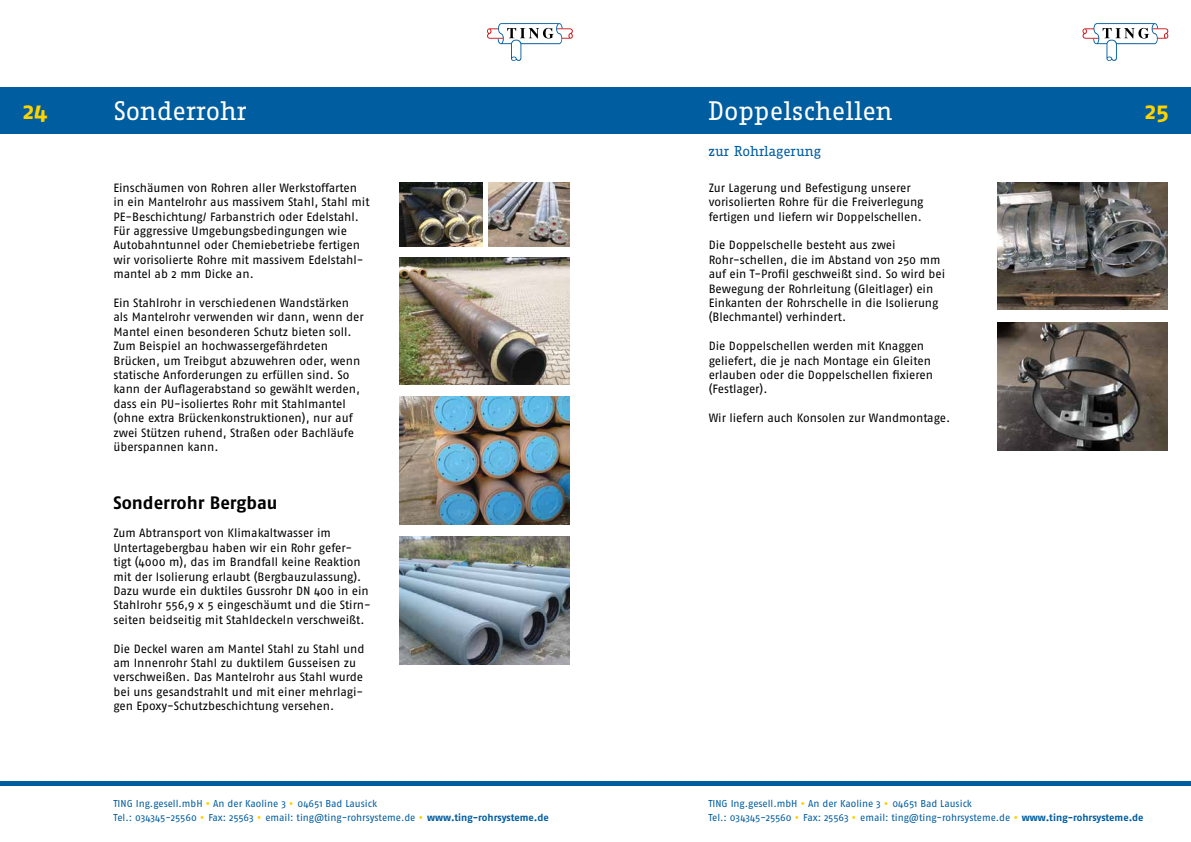
<style>
.page{position:relative;width:1191px;height:842px;background:#fff}
.page>*{position:absolute;margin:0;border:0;box-sizing:border-box;transform-origin:0 0}
.t1{font:26px "Fago Office Serif";letter-spacing:-.005em;color:#fff}
.t2{font:24px "Fago No Bold Caps";color:#ffd300}
.t3{font:700 18px "Fago No";letter-spacing:-.005em;color:#000}
.t4{font:14px "Fago Office Serif";letter-spacing:-.005em;color:#005d9f}
.t5{font:12px/14.4px "Fago No";letter-spacing:-.005em;color:#000}
.t6{font:10px/14.4px "Fago No";letter-spacing:-.005em;color:#005d9f}
.s1{font-family:"Fago No Bold Caps";font-size:12px;color:#ffd300}
.s2{font-weight:700}
</style>
<div class="page">
<div style="left:0;top:87px;width:1191px;height:46px;background:#005d9f"></div>
<hr style="left:0;top:781px;width:1191px;height:4px;background:#005d9f">
<svg style="left:487px;top:23px;width:86px;height:38px"></svg>
<svg style="left:1082px;top:23px;width:86px;height:38px"></svg>
<img style="left:997px;top:322px;width:170px;height:128px">
<img style="left:400px;top:536px;width:170px;height:128px">
<img style="left:400px;top:397px;width:170px;height:127px">
<img style="left:400px;top:257px;width:170px;height:128px">
<img style="left:488px;top:182px;width:81px;height:65px">
<img style="left:400px;top:182px;width:82px;height:65px">
<img style="left:997px;top:182px;width:170px;height:128px">
<h1 class="t1" style="left:114px;top:97px;width:134px">Sonderrohr</h1>
<h2 class="t2" style="left:23px;top:96px;width:26px">24</h2>
<h1 class="t1" style="left:708px;top:97px;width:186px">Doppelschellen</h1>
<h2 class="t2" style="left:1144px;top:96px;width:26px">25</h2>
<p class="t4" style="left:708px;top:144px;width:114px">zur Rohrlagerung</p>
<p class="t5" style="left:113px;top:180px;width:258px">Einschäumen von Rohren aller Werkstoffarten in ein Mantelrohr aus massivem Stahl, Stahl mit PE-Beschichtung/ Farbanstrich oder Edelstahl.<br>Für aggressive Umgebungsbedingungen wie Autobahntunnel oder Chemiebetriebe fertigen wir vorisolierte Rohre mit massivem Edelstahl&shy;mantel ab 2 mm Dicke an.</p>
<p class="t5" style="left:113px;top:295px;width:252px">Ein Stahlrohr in verschiedenen Wandstärken als Mantelrohr verwenden wir dann, wenn der Mantel einen besonderen Schutz bieten soll.<br>Zum Beispiel an hochwassergefährdeten Brücken, um Treibgut abzuwehren oder, wenn statische Anforderungen zu erfüllen sind. So kann der Auflagerabstand so gewählt werden, dass ein PU-isoliertes Rohr mit Stahlmantel (ohne extra Brückenkonstruktionen), nur auf zwei Stützen ruhend, Straßen oder Bachläufe überspannen kann.</p>
<h3 class="t3" style="left:113px;top:492px;width:166px">Sonderrohr Bergbau</h3>
<p class="t5" style="left:113px;top:526px;width:259px">Zum Abtransport von Klimakaltwasser im Untertagebergbau haben wir ein Rohr gefer&shy;tigt (4000 m), das im Brandfall keine Reaktion mit der Isolierung erlaubt (Bergbauzulassung).<br>Dazu wurde ein duktiles Gussrohr DN 400 in ein Stahlrohr 556,9 x 5 eingeschäumt und die Stirn&shy;seiten beidseitig mit Stahldeckeln verschweißt.</p>
<p class="t5" style="left:113px;top:641px;width:252px">Die Deckel waren am Mantel Stahl zu Stahl und am Innenrohr Stahl zu duktilem Gusseisen zu verschweißen. Das Mantelrohr aus Stahl wurde bei uns gesandstrahlt und mit einer mehrlagi&shy;gen Epoxy-Schutzbeschichtung versehen.</p>
<p class="t5" style="left:708px;top:180px;width:216px">Zur Lagerung und Befestigung unserer vorisolierten Rohre für die Freiverlegung fertigen und liefern wir Doppelschellen.</p>
<p class="t5" style="left:708px;top:238px;width:238px">Die Doppelschelle besteht aus zwei Rohr-schellen, die im Abstand von 250 mm auf ein T-Profil geschweißt sind. So wird bei Bewegung der Rohrleitung (Gleitlager) ein Einkanten der Rohrschelle in die Isolierung (Blechmantel) verhindert.</p>
<p class="t5" style="left:708px;top:339px;width:226px">Die Doppelschellen werden mit Knaggen geliefert, die je nach Montage ein Gleiten erlauben oder die Doppelschellen fixieren (Festlager).</p>
<p class="t5" style="left:708px;top:411px;width:243px">Wir liefern auch Konsolen zur Wandmontage.</p>
<p class="t6" style="left:114px;top:796px;width:437px">TING Ing.gesell.mbH <span class="s1">•</span> An der Kaoline 3 <span class="s1">•</span> 04651 Bad Lausick<br>Tel.: 034345-25560 <span class="s1">•</span> Fax: 25563 <span class="s1">•</span> email: ting@ting-rohrsysteme.de <span class="s1">•</span> <span class="s2">www.ting-rohrsysteme.de</span></p>
<p class="t6" style="left:708px;top:796px;width:437px">TING Ing.gesell.mbH <span class="s1">•</span> An der Kaoline 3 <span class="s1">•</span> 04651 Bad Lausick<br>Tel.: 034345-25560 <span class="s1">•</span> Fax: 25563 <span class="s1">•</span> email: ting@ting-rohrsysteme.de <span class="s1">•</span> <span class="s2">www.ting-rohrsysteme.de</span></p>
</div>
